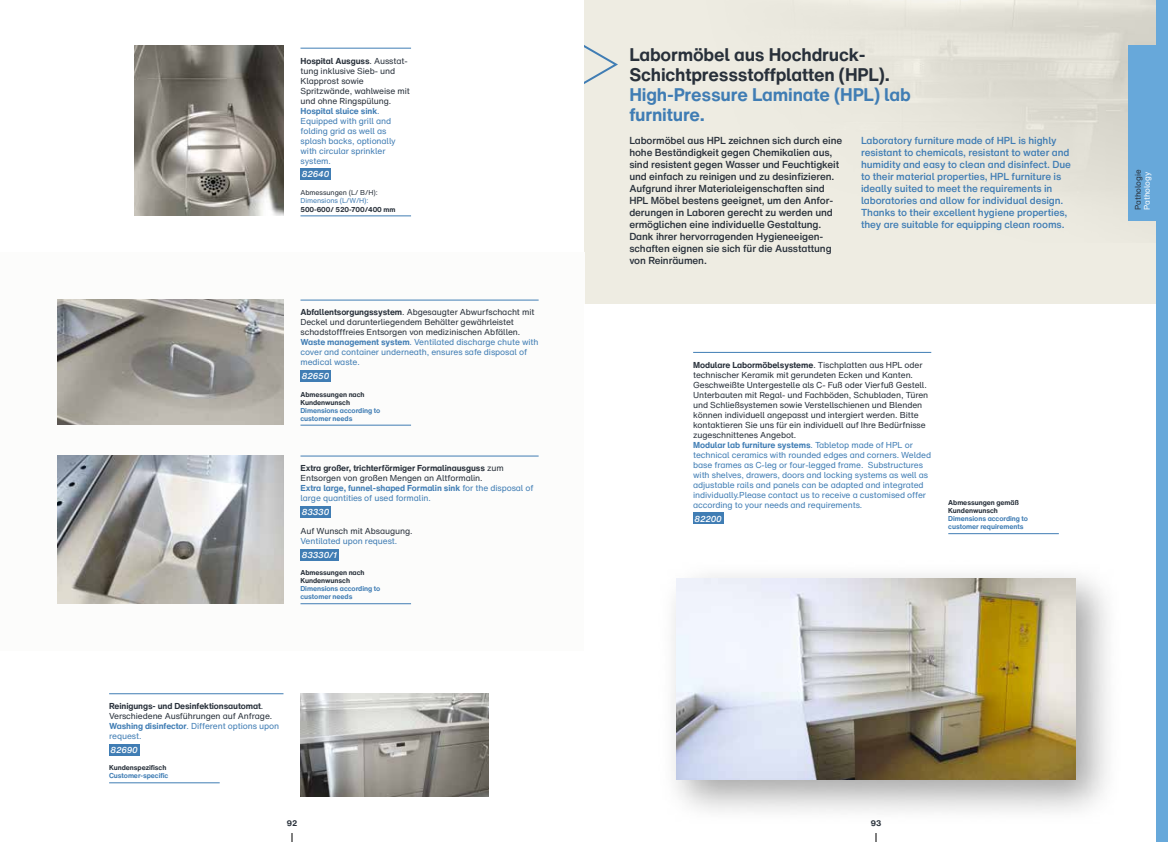
<style>
.page{position:relative;width:1168px;height:842px;background:#fff}
.page>*{position:absolute;margin:0;border:0;box-sizing:border-box;transform-origin:0 0}
.t1{font:700 18px/19.8px "Helvetica Now Text";letter-spacing:-.01em;color:#28303a}
.t2{font:700 18px/19.8px "Helvetica Now Text";letter-spacing:-.01em;color:#407db4}
.t3{font:500 10px/12px "Helvetica Now Text";letter-spacing:-.01em;color:#28303a}
.t4{font:500 10px/12px "Helvetica Now Text";letter-spacing:-.01em;color:#407db4}
.t5{font:8.5px/10px "Helvetica Now Text";letter-spacing:-.01em;color:#28303a}
.t6{font:8.5px/10px "Helvetica Now Text";letter-spacing:-.01em;color:#407db4}
.t7{font:italic 500 8.5px "Helvetica Now Text";letter-spacing:-.01em;color:#fff}
.t8{font:8px "Helvetica Now Text";letter-spacing:-.01em;color:#28303a}
.t9{font:8px "Helvetica Now Text";letter-spacing:-.01em;color:#fff}
.t10{font:700 8px "Helvetica Now Text";color:#28303a}
.t11{font:700 7px/8px "Helvetica Now Text";letter-spacing:-.01em;color:#407db4}
.t12{font:700 7px/8px "Helvetica Now Text";letter-spacing:-.01em;color:#28303a}
.t13{font:7px "Helvetica Now Text";letter-spacing:-.01em;color:#28303a}
.t14{font:7px "Helvetica Now Text";letter-spacing:-.01em;color:#407db4}
.s1{font-weight:700;color:#28303a}
.s2{color:#28303a}
.s3{font-weight:700}
.s4{font-weight:700;color:#407db4}
.s5{color:#407db4}
</style>
<div class="page">
<div style="left:584px;top:0;width:584px;height:305px;background:#eeece2"></div>
<img style="left:855px;top:0;width:302px;height:242px">
<div style="left:0;top:252px;width:584px;height:398px;background:#fcfcfb"></div>
<hr style="left:300px;top:216px;width:111px;height:1px;background:#407db4">
<hr style="left:300px;top:48px;width:111px;height:1px;background:#407db4">
<div style="left:300px;top:169px;width:31px;height:11px;background:#407db4"></div>
<img style="left:135px;top:45px;width:148px;height:170px">
<hr style="left:300px;top:425px;width:111px;height:1px;background:#407db4">
<hr style="left:300px;top:300px;width:239px;height:1px;background:#407db4">
<div style="left:300px;top:370px;width:31px;height:12px;background:#407db4"></div>
<img style="left:58px;top:299px;width:225px;height:125px">
<hr style="left:300px;top:603px;width:111px;height:1px;background:#407db4">
<hr style="left:300px;top:455px;width:239px;height:1px;background:#407db4">
<div style="left:300px;top:506px;width:31px;height:12px;background:#407db4"></div>
<img style="left:58px;top:455px;width:225px;height:148px">
<div style="left:300px;top:549px;width:38px;height:11px;background:#407db4"></div>
<hr style="left:109px;top:693px;width:174px;height:1px;background:#407db4">
<div style="left:109px;top:744px;width:30px;height:11px;background:#407db4"></div>
<hr style="left:109px;top:783px;width:111px;height:1px;background:#407db4">
<img style="left:300px;top:693px;width:188px;height:104px">
<hr style="left:693px;top:352px;width:238px;height:1px;background:#407db4">
<div style="left:693px;top:513px;width:30px;height:11px;background:#407db4"></div>
<hr style="left:948px;top:533px;width:111px;height:1px;background:#407db4">
<div style="left:657px;top:559px;width:466px;height:268px;background:#000;opacity:.35"></div>
<img style="left:676px;top:578px;width:400px;height:202px">
<svg style="left:584px;top:45px;width:34px;height:39px"></svg>
<div style="left:1128px;top:45px;width:40px;height:176px;background:#67a8da"></div>
<div style="left:1157px;top:0;width:11px;height:842px;background:#67a8da"></div>
<p class="t6" style="left:300px;top:55px;width:111px"><span class="s1">Hospital Ausguss</span><span class="s2">. Ausstat&shy;tung inklusive Sieb- und<br>Klapprost sowie<br>Spritzwände, wahlweise mit und ohne Ringspülung.<br></span><span class="s3">Hospital sluice sink</span>.<br>Equipped with grill and folding grid as well as splash backs, optionally with circular sprinkler system.</p>
<p class="t7" style="left:302px;top:168px;width:29px">82640</p>
<p class="t13" style="left:300px;top:188px;width:79px">Abmessungen (L/ B/H):</p>
<p class="t14" style="left:300px;top:196px;width:70px">Dimensions (L/W/H):</p>
<p class="t12" style="left:300px;top:205px;width:96px">500-600/ 520-700/400 mm</p>
<p class="t5" style="left:300px;top:307px;width:240px"><span class="s3">Abfallentsorgungssystem</span>. Abgesaugter Abwurfschacht mit Deckel und darunterliegendem Behälter gewährleistet schadstofffreies Entsorgen von medizinischen Abfällen.<br><span class="s4">Waste management system</span><span class="s5">. Ventilated discharge chute with cover and container underneath, ensures safe disposal of medical waste.</span></p>
<p class="t7" style="left:302px;top:370px;width:29px">82650</p>
<p class="t12" style="left:300px;top:390px;width:66px">Abmessungen nach<br>Kundenwunsch</p>
<p class="t11" style="left:300px;top:406px;width:81px">Dimensions according to customer needs</p>
<p class="t6" style="left:300px;top:463px;width:235px"><span class="s1">Extra großer, trichterförmiger Formalinausguss</span> <span class="s2">zum Entsorgen von großen Mengen an Altformalin.<br></span><span class="s3">Extra large, funnel-shaped Formalin sink</span> for the disposal of large quantities of used formalin.</p>
<p class="t7" style="left:302px;top:506px;width:29px">83330</p>
<p class="t5" style="left:300px;top:526px;width:114px">Auf Wunsch mit Absaugung.</p>
<p class="t6" style="left:300px;top:536px;width:98px">Ventilated upon request.</p>
<p class="t7" style="left:302px;top:548px;width:37px">83330/1</p>
<p class="t12" style="left:300px;top:569px;width:66px">Abmessungen nach<br>Kundenwunsch</p>
<p class="t11" style="left:300px;top:585px;width:81px">Dimensions according to customer needs</p>
<h1 class="t1" style="left:629px;top:44px;width:262px">Labormöbel aus Hochdruck-<br>Schichtpressstoffplatten (HPL).</h1>
<h1 class="t2" style="left:629px;top:84px;width:283px">High-Pressure Laminate (HPL) lab furniture.</h1>
<p class="t3" style="left:629px;top:134px;width:214px">Labormöbel aus HPL zeichnen sich durch eine hohe Beständigkeit gegen Chemikalien aus, sind resistent gegen Wasser und Feuchtigkeit und einfach zu reinigen und zu desinfizieren.<br>Aufgrund ihrer Materialeigenschaften sind HPL Möbel bestens geeignet, um den Anfor&shy;derungen in Laboren gerecht zu werden und ermöglichen eine individuelle Gestaltung.<br>Dank ihrer hervorragenden Hygieneeigen&shy;schaften eignen sie sich für die Ausstattung von Reinräumen.</p>
<p class="t4" style="left:861px;top:134px;width:211px">Laboratory furniture made of HPL is highly resistant to chemicals, resistant to water and humidity and easy to clean and disinfect. Due to their material properties, HPL furniture is ideally suited to meet the requirements in laboratories and allow for individual design.<br>Thanks to their excellent hygiene properties, they are suitable for equipping clean rooms.</p>
<p class="t5" style="left:693px;top:359px;width:239px"><span class="s3">Modulare Labormöbelsysteme</span>. Tischplatten aus HPL oder technischer Keramik mit gerundeten Ecken und Kanten.<br>Geschweißte Untergestelle als C- Fuß oder Vierfuß Gestell.<br>Unterbauten mit Regal- und Fachböden, Schubladen, Türen und Schließsystemen sowie Verstellschienen und Blenden können individuell angepasst und intergiert werden. Bitte kontaktieren Sie uns für ein individuell auf Ihre Bedürfnisse zugeschnittenes Angebot.<br><span class="s4">Modular lab furniture systems</span><span class="s5">. Tabletop made of HPL or technical ceramics with rounded edges and corners. Welded base frames as C-leg or four-legged frame. Substructures with shelves, drawers, doors and locking systems as well as adjustable rails and panels can be adapted and integrated individually.Please contact us to receive a customised offer according to your needs and requirements.</span></p>
<p class="t7" style="left:694px;top:512px;width:29px">82200</p>
<p class="t12" style="left:948px;top:499px;width:72px">Abmessungen gemäß<br>Kundenwunsch</p>
<p class="t11" style="left:948px;top:515px;width:81px">Dimensions according to customer requirements</p>
<p class="t5" style="left:109px;top:701px;width:171px"><span class="s3">Reinigungs- und Desinfektionsautomat</span>.<br>Verschiedene Ausführungen auf Anfrage.<br><span class="s4">Washing disinfector</span><span class="s5">. Different options upon request.</span></p>
<p class="t7" style="left:111px;top:743px;width:29px">82690</p>
<p class="t12" style="left:109px;top:764px;width:59px">Kundenspezifisch</p>
<p class="t11" style="left:109px;top:772px;width:61px">Customer-specific</p>
<p class="t10" style="left:287px;top:817px;width:12px">92</p>
<p class="t10" style="left:871px;top:817px;width:12px">93</p>
<p class="t8" style="left:1132px;top:210px;width:42px;rotate:-90deg">Pathologie</p>
<p class="t9" style="left:1141px;top:210px;width:39px;rotate:-90deg">Pathology</p>
</div>
